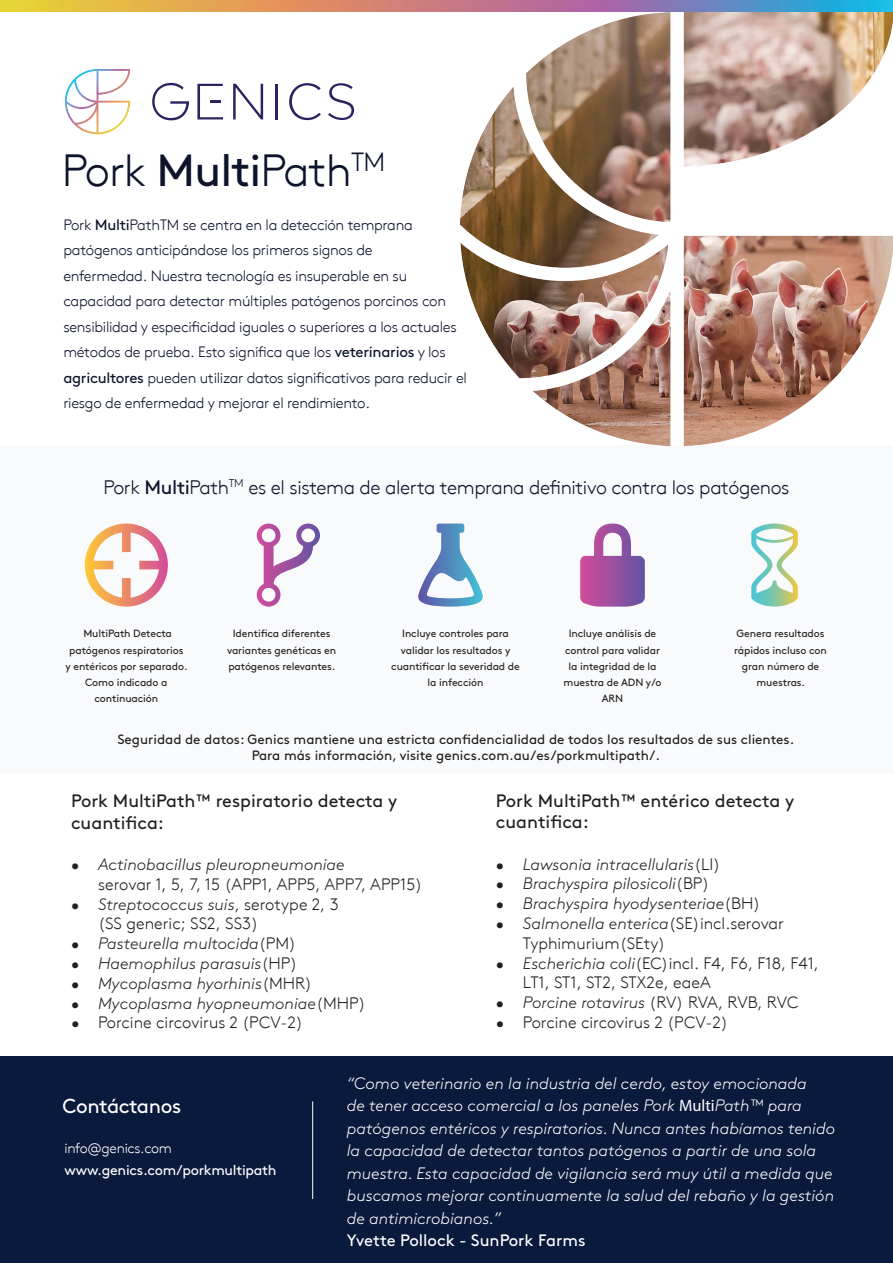
<style>
.page{position:relative;width:893px;height:1263px;background:#fff}
.page>*{position:absolute;margin:0;border:0;box-sizing:border-box;transform-origin:0 0}
.t1{font:300 45px "Brown";letter-spacing:-.02em;color:#0d132b}
.t2{font:20.25px "Brown";letter-spacing:-.02em;color:#fff}
.t3{font:300 19.5px "Brown";letter-spacing:-.02em;color:#0d132b}
.t4{font:18px/21.6px "Brown";color:#231f20}
.t5{font:italic 300 16.5px/22.5px "Brown";color:#fff}
.t6{font:300 16.5px/19.8px "Brown";color:#231f20}
.t7{font:italic 300 16.5px "Brown";color:#231f20}
.t8{font:16.5px "Brown";color:#fff}
.t9{font:300 15px/25.5px "Brown";letter-spacing:-.02em;color:#0d132b}
.t10{font:14.25px "Brown";letter-spacing:-.02em;color:#fff}
.t11{font:300 14.25px "Brown";letter-spacing:-.02em;color:#fff}
.t12{font:13.5px/16.2px "Brown";color:#231f20;text-align:center}
.t13{font:10.5px/16.2px "Brown";letter-spacing:-.01em;color:#231f20;text-align:center}
.s1{font-weight:400}
.s2{font-style:italic}
.s3{font-style:normal}
.s4{font-family:"Myriad Pro";font-weight:400;font-style:normal}
</style>
<div class="page">
<div style="left:0;top:1057px;width:893px;height:206px;background:#091a3d"></div>
<img style="left:0;top:0;width:893px;height:11px">
<hr style="left:312px;top:1101px;width:1px;height:98px;background:#fff">
<div style="left:0;top:445px;width:893px;height:327px;background:#f9fafc"></div>
<svg style="left:152px;top:83px;width:37px;height:37px"></svg>
<svg style="left:233px;top:84px;width:30px;height:35px"></svg>
<hr style="left:276px;top:84px;width:2px;height:35px;background:#282460">
<svg style="left:289px;top:83px;width:32px;height:37px"></svg>
<svg style="left:328px;top:83px;width:26px;height:37px"></svg>
<svg style="left:197px;top:84px;width:26px;height:35px"></svg>
<svg style="left:65px;top:69px;width:65px;height:65px"></svg>
<img style="left:461px;top:13px;width:432px;height:432px">
<svg style="left:85px;top:523px;width:83px;height:84px"></svg>
<svg style="left:257px;top:523px;width:63px;height:84px"></svg>
<svg style="left:418px;top:523px;width:65px;height:84px"></svg>
<svg style="left:751px;top:523px;width:47px;height:84px"></svg>
<svg style="left:580px;top:523px;width:65px;height:84px"></svg>
<h1 class="t1" style="left:62px;top:137px;width:325px">Pork <span class="s1">Multi</span>Path<sup>TM</sup></h1>
<p class="t9" style="left:63px;top:211px;width:405px">Pork <span class="s1">Multi</span>PathTM se centra en la detección temprana patógenos anticipándose los primeros signos de<br>enfermedad. Nuestra tecnología es insuperable en su capacidad para detectar múltiples patógenos porcinos con sensibilidad y especificidad iguales o superiores a los actuales métodos de prueba. Esto significa que los <span class="s1">veterinarios</span> y los <span class="s1">agricultores</span> pueden utilizar datos significativos para reducir el riesgo de enfermedad y mejorar el rendimiento.</p>
<h3 class="t3" style="left:103px;top:472px;width:687px">Pork <span class="s1">Multi</span>Path<sup>TM</sup> es el sistema de alerta temprana definitivo contra los patógenos</h3>
<p class="t13" style="left:66px;top:625px;width:123px">MultiPath Detecta patógenos respiratorios y entéricos por separado.<br>Como indicado a continuación</p>
<p class="t13" style="left:227px;top:625px;width:111px">Identifica diferentes variantes genéticas en patógenos relevantes.</p>
<p class="t13" style="left:391px;top:625px;width:130px">Incluye controles para validar los resultados y cuantificar la severidad de la infección</p>
<p class="t13" style="left:564px;top:625px;width:99px">Incluye análisis de control para validar la integridad de la muestra de ADN y/o<br>ARN</p>
<p class="t13" style="left:734px;top:625px;width:94px">Genera resultados rápidos incluso con gran número de muestras.</p>
<p class="t12" style="left:117px;top:730px;width:678px">Seguridad de datos: Genics mantiene una estricta confidencialidad de todos los resultados de sus clientes.<br>Para más información, visite genics.com.au/es/porkmultipath/.</p>
<p class="t4" style="left:71px;top:788px;width:328px">Pork MultiPath™ respiratorio detecta y cuantifica:</p>
<p class="t7" style="left:71px;top:852px;width:275px">• Actinobacillus pleuropneumoniae</p>
<p class="t6" style="left:98px;top:873px;width:326px">serovar 1, 5, 7, 15 (APP1, APP5, APP7, APP15)</p>
<p class="t6" style="left:98px;top:893px;width:242px;text-indent:-27px"><span class="s2">• Streptococcus suis</span>, serotype 2, 3 (SS generic; SS2, SS3)</p>
<p class="t7" style="left:71px;top:931px;width:227px">• Pasteurella multocida<span class="s3">(PM)</span></p>
<p class="t7" style="left:71px;top:951px;width:228px">• Haemophilus parasuis<span class="s3">(HP)</span></p>
<p class="t7" style="left:71px;top:971px;width:243px">• Mycoplasma hyorhinis<span class="s3">(MHR)</span></p>
<p class="t7" style="left:71px;top:991px;width:296px">• Mycoplasma hyopneumoniae<span class="s3">(MHP)</span></p>
<p class="t6" style="left:71px;top:1012px;width:233px">• Porcine circovirus 2 (PCV-2)</p>
<p class="t4" style="left:496px;top:788px;width:300px">Pork MultiPath™ entérico detecta y cuantifica:</p>
<p class="t7" style="left:496px;top:852px;width:226px">• Lawsonia intracellularis<span class="s3">(LI)</span></p>
<p class="t7" style="left:496px;top:871px;width:215px">• Brachyspira pilosicoli<span class="s3">(BP)</span></p>
<p class="t7" style="left:496px;top:891px;width:266px">• Brachyspira hyodysenteriae<span class="s3">(BH)</span></p>
<p class="t6" style="left:523px;top:912px;width:263px;text-indent:-27px"><span class="s2">• Salmonella enterica</span>(SE)incl.serovar<br>Typhimurium(SEty)</p>
<p class="t6" style="left:523px;top:952px;width:297px;text-indent:-27px"><span class="s2">• Escherichia coli</span>(EC)incl. F4, F6, F18, F41,<br>LT1, ST1, ST2, STX2e, eaeA</p>
<p class="t7" style="left:496px;top:990px;width:304px">• Porcine rotavirus <span class="s3">(RV) RVA, RVB, RVC</span></p>
<p class="t6" style="left:496px;top:1011px;width:234px">• Porcine circovirus 2 (PCV-2)</p>
<h2 class="t2" style="left:63px;top:1090px;width:120px">Contáctanos</h2>
<p class="t11" style="left:65px;top:1138px;width:109px">info@genics.com</p>
<p class="t10" style="left:65px;top:1159px;width:214px">www.genics.com/porkmultipath</p>
<p class="t5" style="left:347px;top:1070px;width:490px">“Como veterinario en la industria del cerdo, estoy emocionada<br>de tener acceso comercial a los paneles Pork <span class="s4">Multi</span>Path™ para patógenos entéricos y respiratorios. Nunca antes habíamos tenido la capacidad de detectar tantos patógenos a partir de una sola muestra. Esta capacidad de vigilancia será muy útil a medida que buscamos mejorar continuamente la salud del rebaño y la gestión de antimicrobianos.”</p>
<p class="t8" style="left:347px;top:1228px;width:240px">Yvette Pollock - SunPork Farms</p>
</div>
